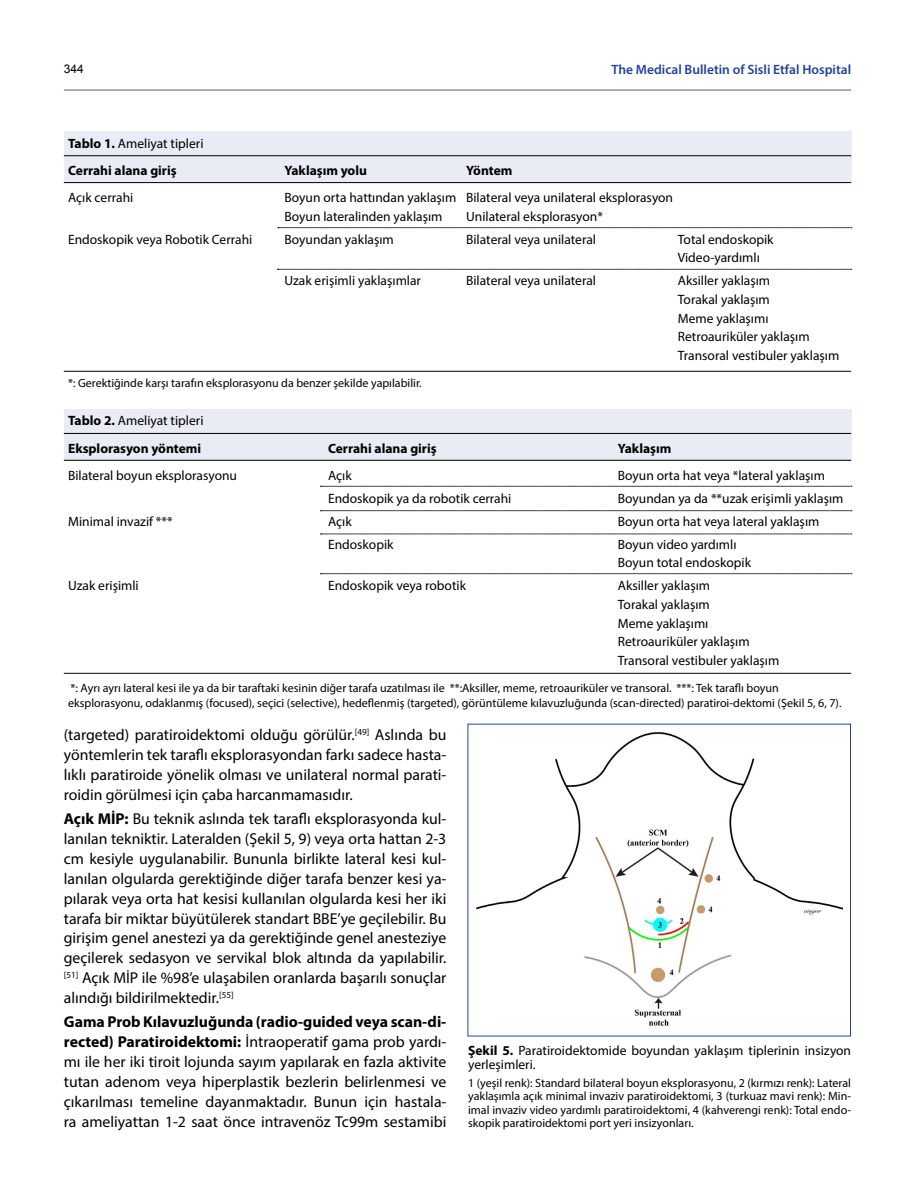
<style>
.page{position:relative;width:915px;height:1191px;background:#fff}
.page>*{position:absolute;margin:0;border:0;box-sizing:border-box;transform-origin:0 0}
.t1{font:15.75px/20px "Myriad Pro";color:#000;text-align:justify}
.t2{font:13.5px/18.8px "Myriad Pro";color:#000}
.t3{font:700 13.5px/27.2px "Myriad Pro";color:#000}
.t4{font:600 13.5px "Myriad Pro";color:#20449c}
.t5{font:12px/13.5px "Myriad Pro";color:#000}
.t6{font:12px "Arial";color:#000}
.s1{font-weight:400}
.s2{font-weight:700}
</style>
<div class="page">
<hr style="left:64px;top:89px;width:786px;height:2px;background:#939598">
<div style="left:64px;top:131px;width:786px;height:52px;background:#e9ecf5"></div>
<hr style="left:64px;top:155px;width:786px;height:1px;background:#000">
<hr style="left:64px;top:182px;width:786px;height:1px;background:#000">
<hr style="left:64px;top:371px;width:786px;height:1px;background:#000">
<svg style="left:278px;top:227px;width:573px;height:1px"></svg>
<svg style="left:277px;top:269px;width:574px;height:1px"></svg>
<div style="left:64px;top:409px;width:786px;height:51px;background:#e9ecf5"></div>
<hr style="left:64px;top:433px;width:786px;height:1px;background:#000">
<hr style="left:64px;top:460px;width:786px;height:1px;background:#000">
<hr style="left:64px;top:673px;width:786px;height:1px;background:#000">
<svg style="left:320px;top:486px;width:531px;height:1px"></svg>
<svg style="left:320px;top:510px;width:531px;height:1px"></svg>
<svg style="left:320px;top:533px;width:531px;height:1px"></svg>
<svg style="left:320px;top:573px;width:531px;height:1px"></svg>
<img style="left:476px;top:732px;width:365px;height:294px">
<p class="t6" style="left:64px;top:60px;width:22px">344</p>
<p class="t4" style="left:611px;top:61px;width:241px">The Medical Bulletin of Sisli Etfal Hospital</p>
<p class="t3" style="left:68px;top:129px;width:137px">Tablo 1. <span class="s1">Ameliyat tipleri<br></span>Cerrahi alana giriş</p>
<p class="t3" style="left:284px;top:156px;width:84px">Yaklaşım yolu</p>
<p class="t3" style="left:466px;top:156px;width:48px">Yöntem</p>
<p class="t2" style="left:68px;top:188px;width:67px">Açık cerrahi</p>
<p class="t2" style="left:284px;top:188px;width:390px">Boyun orta hattından yaklaşım Bilateral veya unilateral eksplorasyon<br>Boyun lateralinden yaklaşım</p>
<p class="t2" style="left:466px;top:206px;width:138px">Unilateral eksplorasyon*</p>
<p class="t2" style="left:68px;top:229px;width:186px">Endoskopik veya Robotik Cerrahi</p>
<p class="t2" style="left:284px;top:229px;width:111px">Boyundan yaklaşım</p>
<p class="t2" style="left:466px;top:229px;width:131px">Bilateral veya unilateral</p>
<p class="t2" style="left:677px;top:229px;width:97px">Total endoskopik<br>Video-yardımlı</p>
<p class="t2" style="left:284px;top:271px;width:138px">Uzak erişimli yaklaşımlar</p>
<p class="t2" style="left:466px;top:271px;width:131px">Bilateral veya unilateral</p>
<p class="t2" style="left:677px;top:271px;width:163px">Aksiller yaklaşım<br>Torakal yaklaşım<br>Meme yaklaşımı<br>Retroauriküler yaklaşım<br>Transoral vestibuler yaklaşım</p>
<p class="t5" style="left:68px;top:376px;width:355px">*: Gerektiğinde karşı tarafın eksplorasyonu da benzer şekilde yapılabilir.</p>
<p class="t3" style="left:68px;top:407px;width:137px">Tablo 2. <span class="s1">Ameliyat tipleri<br></span>Eksplorasyon yöntemi</p>
<p class="t3" style="left:328px;top:434px;width:110px">Cerrahi alana giriş</p>
<p class="t3" style="left:617px;top:434px;width:55px">Yaklaşım</p>
<p class="t2" style="left:68px;top:466px;width:170px">Bilateral boyun eksplorasyonu</p>
<p class="t2" style="left:328px;top:466px;width:25px">Açık</p>
<p class="t2" style="left:617px;top:466px;width:209px">Boyun orta hat veya *lateral yaklaşım</p>
<p class="t2" style="left:328px;top:488px;width:185px">Endoskopik ya da robotik cerrahi</p>
<p class="t2" style="left:617px;top:488px;width:227px">Boyundan ya da **uzak erişimli yaklaşım</p>
<p class="t2" style="left:68px;top:511px;width:106px">Minimal invazif ***</p>
<p class="t2" style="left:328px;top:511px;width:25px">Açık</p>
<p class="t2" style="left:617px;top:511px;width:203px">Boyun orta hat veya lateral yaklaşım</p>
<p class="t2" style="left:328px;top:534px;width:67px">Endoskopik</p>
<p class="t2" style="left:617px;top:534px;width:135px">Boyun video yardımlı<br>Boyun total endoskopik</p>
<p class="t2" style="left:68px;top:576px;width:72px">Uzak erişimli</p>
<p class="t2" style="left:328px;top:576px;width:139px">Endoskopik veya robotik</p>
<p class="t2" style="left:617px;top:576px;width:163px">Aksiller yaklaşım<br>Torakal yaklaşım<br>Meme yaklaşımı<br>Retroauriküler yaklaşım<br>Transoral vestibuler yaklaşım</p>
<p class="t5" style="left:68px;top:681px;width:774px;line-height:14.4px">*: Ayrı ayrı lateral kesi ile ya da bir taraftaki kesinin diğer tarafa uzatılması ile **:Aksiller, meme, retroauriküler ve transoral. ***: Tek taraflı boyun eksplorasyonu, odaklanmış (focused), seçici (selective), hedeflenmiş (targeted), görüntüleme kılavuzluğunda (scan-directed) paratiroi-dektomi (Şekil 5, 6, 7).</p>
<p class="t1" style="left:64px;top:724px;width:384px">(targeted) paratiroidektomi olduğu görülür.<sup>[49]</sup> Aslında bu yöntemlerin tek taraflı eksplorasyondan farkı sadece hasta&shy;lıklı paratiroide yönelik olması ve unilateral normal parati&shy;roidin görülmesi için çaba harcanmamasıdır.</p>
<p class="t1" style="left:64px;top:808px;width:384px"><span class="s2">Açık MİP:</span> Bu teknik aslında tek taraflı eksplorasyonda kul&shy;lanılan tekniktir. Lateralden (Şekil 5, 9) veya orta hattan 2-3 cm kesiyle uygulanabilir. Bununla birlikte lateral kesi kul&shy;lanılan olgularda gerektiğinde diğer tarafa benzer kesi ya&shy;pılarak veya orta hat kesisi kullanılan olgularda kesi her iki tarafa bir miktar büyütülerek standart BBE’ye geçilebilir. Bu girişim genel anestezi ya da gerektiğinde genel anesteziye geçilerek sedasyon ve servikal blok altında da yapılabilir. <sup>[51]</sup> Açık MİP ile %98’e ulaşabilen oranlarda başarılı sonuçlar alındığı bildirilmektedir.<sup>[55]</sup></p>
<p class="t1" style="left:64px;top:1012px;width:384px"><span class="s2">Gama Prob Kılavuzluğunda (radio-guided veya scan-di&shy;rected) Paratiroidektomi:</span> İntraoperatif gama prob yardı&shy;mı ile her iki tiroit lojunda sayım yapılarak en fazla aktivite tutan adenom veya hiperplastik bezlerin belirlenmesi ve çıkarılması temeline dayanmaktadır. Bunun için hastala&shy;ra ameliyattan 1-2 saat önce intravenöz Tc99m sestamibi</p>
<p class="t2" style="left:468px;top:1044px;width:384px;line-height:13.5px"><span class="s2">Şekil 5.</span> Paratiroidektomide boyundan yaklaşım tiplerinin insizyon yerleşimleri.</p>
<p class="t5" style="left:468px;top:1075px;width:384px;text-align:justify">1 (yeşil renk): Standard bilateral boyun eksplorasyonu, 2 (kırmızı renk): Lateral yaklaşımla açık minimal invaziv paratiroidektomi, 3 (turkuaz mavi renk): Min&shy;imal invaziv video yardımlı paratiroidektomi, 4 (kahverengi renk): Total endo&shy;skopik paratiroidektomi port yeri insizyonları.</p>
</div>
